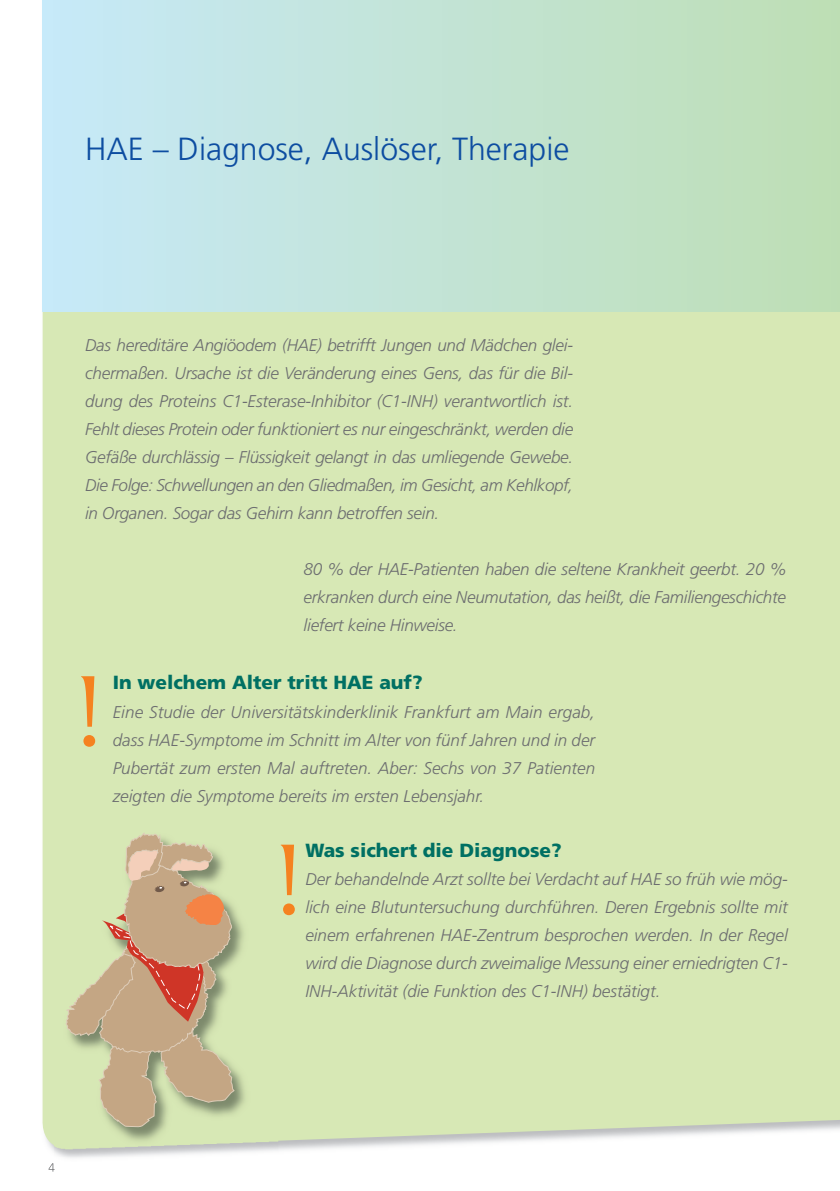
<style>
.page{position:relative;width:840px;height:1191px;background:#fff}
.page>*{position:absolute;margin:0;border:0;box-sizing:border-box;transform-origin:0 0}
.t1{font:300 32px "Frutiger";color:#0d4da1}
.t2{font:900 19px "Frutiger";color:#007063}
.t3{font:italic 300 17px/28px "Frutiger";letter-spacing:-.01em;color:#6c6d70;text-align:justify}
</style>
<div class="page">
<div style="left:42px;top:312px;width:797px;height:837px;background:#d7e8b5"></div>
<div style="left:42px;top:0;width:797px;height:312px;background:linear-gradient(to right,#c7e9f8,#bedeb4)"></div>
<svg style="left:48px;top:1163px;width:7px;height:8px"></svg>
<svg style="left:81px;top:676px;width:14px;height:70px"></svg>
<svg style="left:280px;top:844px;width:14px;height:71px"></svg>
<img style="left:54px;top:815px;width:224px;height:342px">
<img style="left:264px;top:843px;width:14px;height:102px">
<svg style="left:63px;top:831px;width:172px;height:296px;background:#c9ba92"></svg>
<h1 class="t1" style="left:85px;top:136px;width:485px">HAE – Diagnose, Auslöser, Therapie</h1>
<p class="t3" style="left:85px;top:333px;width:489px">Das hereditäre Angiöodem (HAE) betrifft Jungen und Mädchen glei&shy;chermaßen. Ursache ist die Veränderung eines Gens, das für die Bil&shy;dung des Proteins C1-Esterase-Inhibitor (C1-INH) verantwortlich ist.<br>Fehlt dieses Protein oder funktioniert es nur eingeschränkt, werden die Gefäße durchlässig – Flüssigkeit gelangt in das umliegende Gewebe.<br>Die Folge: Schwellungen an den Gliedmaßen, im Gesicht, am Kehlkopf, in Organen. Sogar das Gehirn kann betroffen sein.</p>
<p class="t3" style="left:303px;top:557px;width:483px">80 % der HAE-Patienten haben die seltene Krankheit geerbt. 20 % erkranken durch eine Neumutation, das heißt, die Familiengeschichte liefert keine Hinweise.</p>
<p class="t2" style="left:113px;top:675px;width:311px">In welchem Alter tritt HAE auf?</p>
<p class="t3" style="left:113px;top:699px;width:483px">Eine Studie der Universitätskinderklinik Frankfurt am Main ergab, dass HAE-Symptome im Schnitt im Alter von fünf Jahren und in der Pubertät zum ersten Mal auftreten. Aber: Sechs von 37 Patienten zeigten die Symptome bereits im ersten Lebensjahr.</p>
<p class="t2" style="left:305px;top:842px;width:258px">Was sichert die Diagnose?</p>
<p class="t3" style="left:305px;top:866px;width:483px">Der behandelnde Arzt sollte bei Verdacht auf HAE so früh wie mög&shy;lich eine Blutuntersuchung durchführen. Deren Ergebnis sollte mit einem erfahrenen HAE-Zentrum besprochen werden. In der Regel wird die Diagnose durch zweimalige Messung einer erniedrigten C1- INH-Aktivität (die Funktion des C1-INH) bestätigt.</p>
</div>
